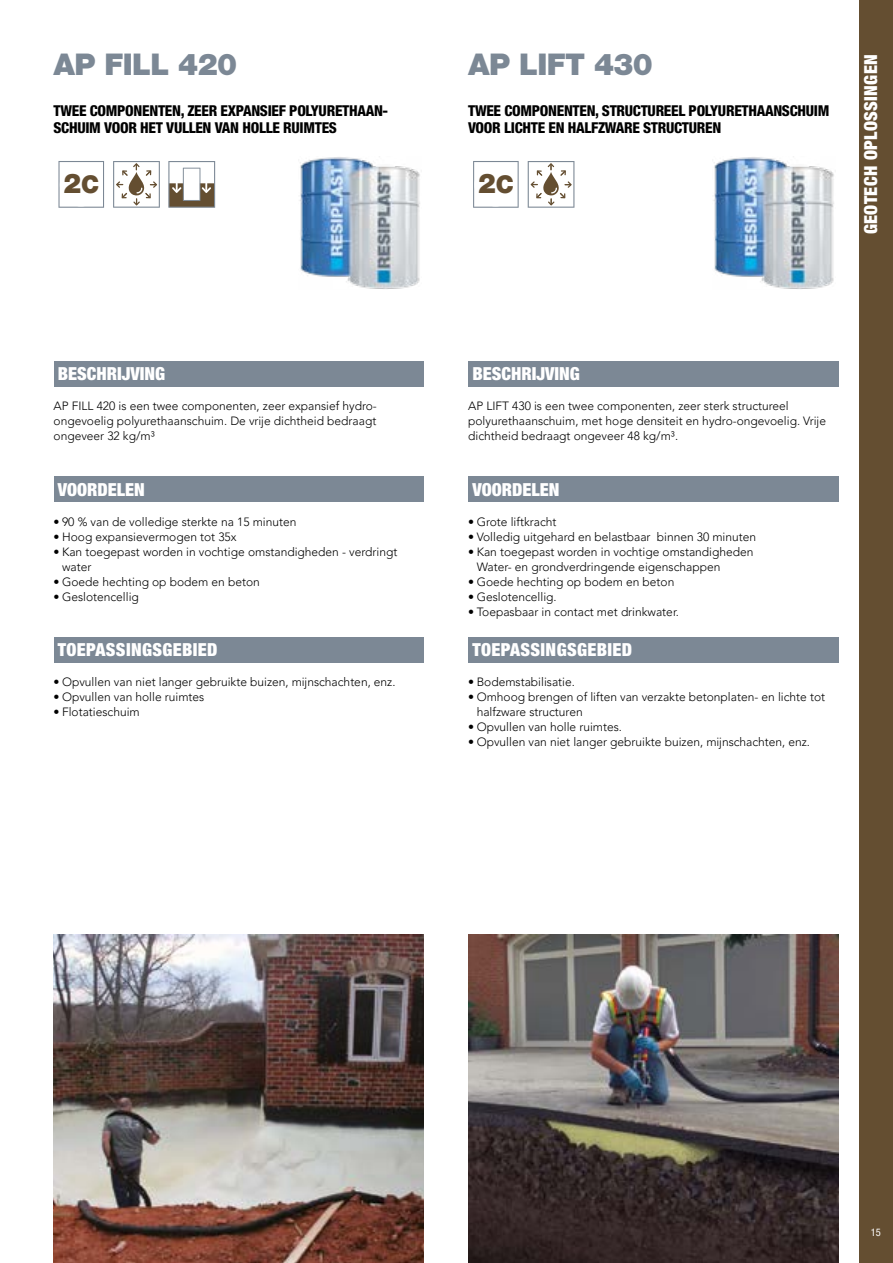
<style>
.page{position:relative;width:893px;height:1263px;background:#fff}
.page>*{position:absolute;margin:0;border:0;box-sizing:border-box;transform-origin:0 0}
.t1{font:900 30px "Helvetica Neue LT Std";letter-spacing:-.02em;color:#7c8895}
.t2{font:900 27.3px "Helvetica Neue LT Std";color:#644e31}
.t3{font:900 condensed 18px "Helvetica Neue LT Std";letter-spacing:.02em;color:#fff}
.t4{font:900 condensed 18px "Helvetica Neue LT Std";color:#fff}
.t5{font:800 condensed 15px/16.5px "Helvetica Neue LT Std";letter-spacing:-.02em;color:#000}
.t6{font:300 12px/15px "Avenir LT Pro";color:#000}
.t7{font:condensed 10.5px "Helvetica Neue LT Std";color:#fff}
.s1{font-size:24.6px}
</style>
<div class="page">
<div style="left:859px;top:0;width:34px;height:1263px;background:#644e31"></div>
<div style="left:468px;top:361px;width:370px;height:25px;background:#7c8895"></div>
<div style="left:468px;top:476px;width:370px;height:26px;background:#7c8895"></div>
<div style="left:468px;top:637px;width:370px;height:25px;background:#7c8895"></div>
<div style="left:54px;top:361px;width:369px;height:25px;background:#7c8895"></div>
<div style="left:54px;top:476px;width:369px;height:26px;background:#7c8895"></div>
<div style="left:54px;top:637px;width:369px;height:25px;background:#7c8895"></div>
<img style="left:299px;top:157px;width:121px;height:132px">
<img style="left:54px;top:935px;width:369px;height:328px">
<img style="left:469px;top:935px;width:369px;height:328px">
<svg style="left:58px;top:161px;width:46px;height:47px"></svg>
<div style="left:60px;top:163px;width:42px;height:43px;background:#fff;border-radius:50%"></div>
<svg style="left:113px;top:161px;width:47px;height:47px"></svg>
<svg style="left:168px;top:161px;width:47px;height:47px"></svg>
<svg style="left:473px;top:161px;width:46px;height:47px"></svg>
<div style="left:474px;top:163px;width:43px;height:43px;background:#fff;border-radius:50%"></div>
<svg style="left:528px;top:161px;width:46px;height:47px"></svg>
<img style="left:713px;top:157px;width:121px;height:132px">
<h1 class="t1" style="left:54px;top:46px;width:185px">AP FILL 420</h1>
<p class="t5" style="left:54px;top:103px;width:336px">TWEE COMPONENTEN, ZEER EXPANSIEF POLYURETHAAN-<br>SCHUIM VOOR HET VULLEN VAN HOLLE RUIMTES</p>
<h2 class="t2" style="left:63px;top:167px;width:37px">2<span class="s1">C</span></h2>
<h3 class="t4" style="left:58px;top:362px;width:109px">BESCHRIJVING</h3>
<p class="t6" style="left:54px;top:399px;width:325px;text-align:justify">AP FILL 420 is een twee componenten, zeer expansief hydro&shy;ongevoelig polyurethaanschuim. De vrije dichtheid bedraagt ongeveer 32 kg/m³</p>
<h3 class="t4" style="left:58px;top:478px;width:89px">VOORDELEN</h3>
<p class="t6" style="left:54px;top:514px;width:244px">• 90 % van de volledige sterkte na 15 minuten</p>
<p class="t6" style="left:54px;top:529px;width:185px">• Hoog expansievermogen tot 35x</p>
<p class="t6" style="left:62px;top:544px;width:337px;text-indent:-9px">• Kan toegepast worden in vochtige omstandigheden - verdringt water</p>
<p class="t6" style="left:54px;top:574px;width:208px">• Goede hechting op bodem en beton</p>
<p class="t6" style="left:54px;top:589px;width:87px">• Geslotencellig</p>
<h3 class="t3" style="left:58px;top:639px;width:161px">TOEPASSINGSGEBIED</h3>
<p class="t6" style="left:54px;top:675px;width:343px">• Opvullen van niet langer gebruikte buizen, mijnschachten, enz.</p>
<p class="t6" style="left:54px;top:690px;width:152px">• Opvullen van holle ruimtes</p>
<p class="t6" style="left:54px;top:705px;width:88px">• Flotatieschuim</p>
<h1 class="t1" style="left:468px;top:46px;width:186px">AP LIFT 430</h1>
<p class="t5" style="left:468px;top:103px;width:363px">TWEE COMPONENTEN, STRUCTUREEL POLYURETHAANSCHUIM<br>VOOR LICHTE EN HALFZWARE STRUCTUREN</p>
<h2 class="t2" style="left:478px;top:167px;width:37px">2<span class="s1">C</span></h2>
<h3 class="t3" style="left:860px;top:234px;width:181px;rotate:-90deg">GEOTECH OPLOSSINGEN</h3>
<h3 class="t4" style="left:472px;top:362px;width:109px">BESCHRIJVING</h3>
<p class="t6" style="left:468px;top:399px;width:359px">AP LIFT 430 is een twee componenten, zeer sterk structureel polyurethaanschuim, met hoge densiteit en hydro-ongevoelig. Vrije dichtheid bedraagt ongeveer 48 kg/m³.</p>
<h3 class="t4" style="left:472px;top:478px;width:89px">VOORDELEN</h3>
<p class="t6" style="left:468px;top:514px;width:90px">• Grote liftkracht</p>
<p class="t6" style="left:468px;top:529px;width:290px">• Volledig uitgehard en belastbaar binnen 30 minuten</p>
<p class="t6" style="left:477px;top:544px;width:278px;text-indent:-9px">• Kan toegepast worden in vochtige omstandigheden<br>Water- en grondverdringende eigenschappen</p>
<p class="t6" style="left:468px;top:574px;width:208px">• Goede hechting op bodem en beton</p>
<p class="t6" style="left:468px;top:589px;width:90px">• Geslotencellig.</p>
<p class="t6" style="left:468px;top:604px;width:212px">• Toepasbaar in contact met drinkwater.</p>
<h3 class="t3" style="left:472px;top:639px;width:161px">TOEPASSINGSGEBIED</h3>
<p class="t6" style="left:468px;top:675px;width:108px">• Bodemstabilisatie.</p>
<p class="t6" style="left:477px;top:690px;width:350px;text-indent:-9px">• Omhoog brengen of liften van verzakte betonplaten- en lichte tot halfzware structuren</p>
<p class="t6" style="left:468px;top:720px;width:155px">• Opvullen van holle ruimtes.</p>
<p class="t6" style="left:468px;top:735px;width:343px">• Opvullen van niet langer gebruikte buizen, mijnschachten, enz.</p>
<p class="t7" style="left:871px;top:1226px;width:12px">15</p>
</div>
